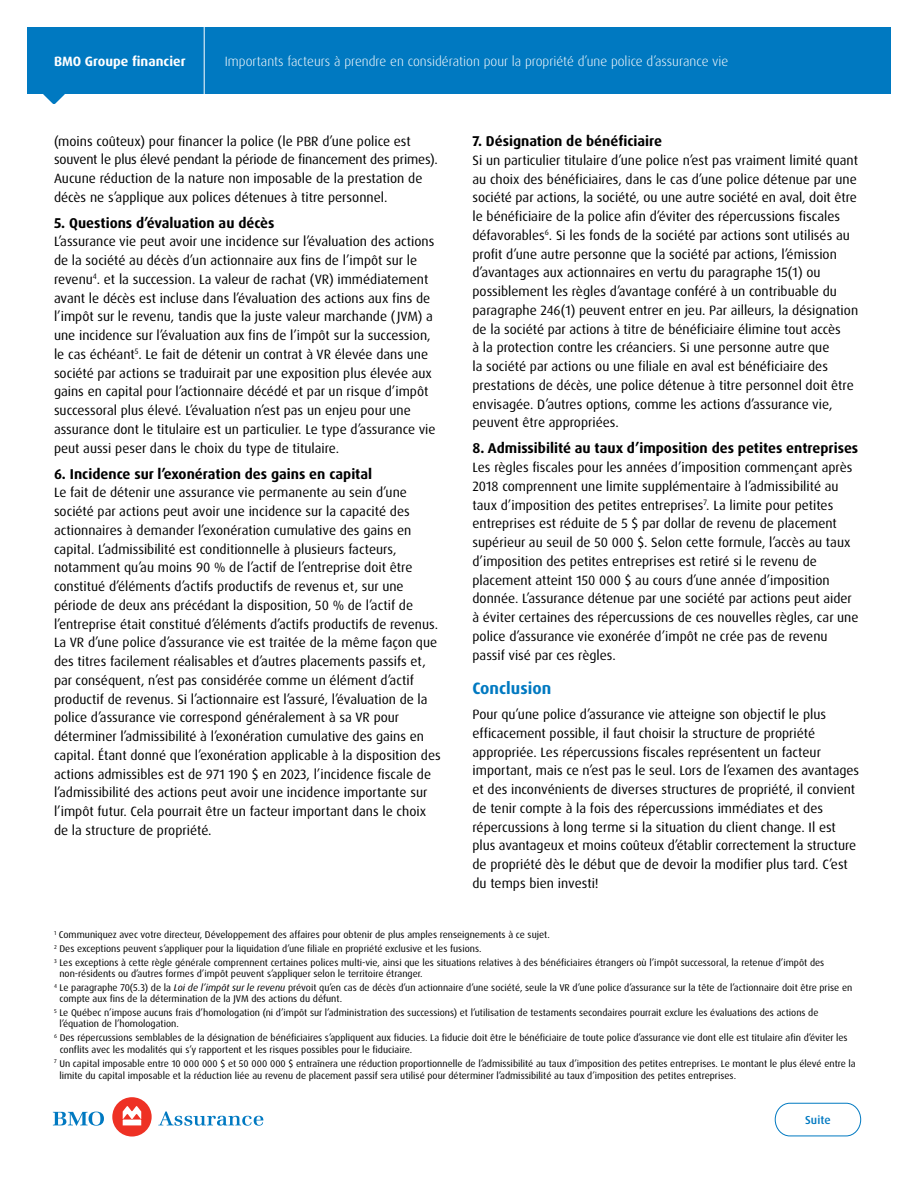
<style>
.page{position:relative;width:918px;height:1188px;background:#fff}
.page>*{position:absolute;margin:0;border:0;box-sizing:border-box;transform-origin:0 0}
.t1{font:700 16.5px "Dax Pro";color:#0079c1}
.t2{font:700 14.25px "Dax Pro";color:#000}
.t3{font:13.5px/18.8px "Dax Pro";color:#000}
.t4{font:300 13.5px "Dax Pro";color:#fff}
.t5{font:700 13.5px "Dax Pro";color:#fff}
.t6{font:500 11.55px "Dax Pro";color:#0079c1}
.t7{font:9.75px/14px "Dax Pro";color:#000}
.s1{font-style:italic}
</style>
<div class="page">
<svg style="left:53px;top:1112px;width:51px;height:14px"></svg>
<div style="left:112px;top:1097px;width:40px;height:40px;background:#ee3124;border-radius:50%"></div>
<svg style="left:123px;top:1106px;width:18px;height:19px"></svg>
<svg style="left:158px;top:1111px;width:105px;height:15px"></svg>
<div style="left:27px;top:27px;width:864px;height:67px;background:#0079c1"></div>
<svg style="left:43px;top:94px;width:22px;height:10px"></svg>
<hr style="left:204px;top:13px;width:1px;height:82px;background:#fff">
<svg style="left:774px;top:1102px;width:87px;height:35px"></svg>
<p class="t5" style="left:54px;top:53px;width:133px">BMO Groupe financier</p>
<p class="t4" style="left:225px;top:53px;width:505px">Importants facteurs à prendre en considération pour la propriété d’une police d’assurance vie</p>
<p class="t3" style="left:54px;top:132px;width:385px">(moins coûteux) pour financer la police (le PBR d’une police est souvent le plus élevé pendant la période de financement des primes).<br>Aucune réduction de la nature non imposable de la prestation de décès ne s’applique aux polices détenues à titre personnel.</p>
<p class="t2" style="left:54px;top:214px;width:222px">5. Questions d’évaluation au décès</p>
<p class="t3" style="left:54px;top:232px;width:383px">L’assurance vie peut avoir une incidence sur l’évaluation des actions de la société au décès d’un actionnaire aux fins de l’impôt sur le revenu<sup>4</sup>. et la succession. La valeur de rachat (VR) immédiatement avant le décès est incluse dans l’évaluation des actions aux fins de l’impôt sur le revenu, tandis que la juste valeur marchande (JVM) a une incidence sur l’évaluation aux fins de l’impôt sur la succession, le cas échéant<sup>5</sup>. Le fait de détenir un contrat à VR élevée dans une société par actions se traduirait par une exposition plus élevée aux gains en capital pour l’actionnaire décédé et par un risque d’impôt successoral plus élevé. L’évaluation n’est pas un enjeu pour une assurance dont le titulaire est un particulier. Le type d’assurance vie peut aussi peser dans le choix du type de titulaire.</p>
<p class="t2" style="left:54px;top:464px;width:320px">6. Incidence sur l’exonération des gains en capital</p>
<p class="t3" style="left:54px;top:483px;width:388px">Le fait de détenir une assurance vie permanente au sein d’une société par actions peut avoir une incidence sur la capacité des actionnaires à demander l’exonération cumulative des gains en capital. L’admissibilité est conditionnelle à plusieurs facteurs, notamment qu’au moins 90 % de l’actif de l’entreprise doit être constitué d’éléments d’actifs productifs de revenus et, sur une période de deux ans précédant la disposition, 50 % de l’actif de l’entreprise était constitué d’éléments d’actifs productifs de revenus.<br>La VR d’une police d’assurance vie est traitée de la même façon que des titres facilement réalisables et d’autres placements passifs et, par conséquent, n’est pas considérée comme un élément d’actif productif de revenus. Si l’actionnaire est l’assuré, l’évaluation de la police d’assurance vie correspond généralement à sa VR pour déterminer l’admissibilité à l’exonération cumulative des gains en capital. Étant donné que l’exonération applicable à la disposition des actions admissibles est de 971 190 $ en 2023, l’incidence fiscale de l’admissibilité des actions peut avoir une incidence importante sur l’impôt futur. Cela pourrait être un facteur important dans le choix de la structure de propriété.</p>
<p class="t2" style="left:472px;top:132px;width:191px">7. Désignation de bénéficiaire</p>
<p class="t3" style="left:472px;top:151px;width:387px">Si un particulier titulaire d’une police n’est pas vraiment limité quant au choix des bénéficiaires, dans le cas d’une police détenue par une société par actions, la société, ou une autre société en aval, doit être le bénéficiaire de la police afin d’éviter des répercussions fiscales défavorables<sup>6</sup>. Si les fonds de la société par actions sont utilisés au profit d’une autre personne que la société par actions, l’émission d’avantages aux actionnaires en vertu du paragraphe 15(1) ou possiblement les règles d’avantage conféré à un contribuable du paragraphe 246(1) peuvent entrer en jeu. Par ailleurs, la désignation de la société par actions à titre de bénéficiaire élimine tout accès<br>à la protection contre les créanciers. Si une personne autre que<br>la société par actions ou une filiale en aval est bénéficiaire des prestations de décès, une police détenue à titre personnel doit être envisagée. D’autres options, comme les actions d’assurance vie, peuvent être appropriées.</p>
<p class="t2" style="left:472px;top:439px;width:387px">8. Admissibilité au taux d’imposition des petites entreprises</p>
<p class="t3" style="left:472px;top:458px;width:387px">Les règles fiscales pour les années d’imposition commençant après 2018 comprennent une limite supplémentaire à l’admissibilité au taux d’imposition des petites entreprises<sup>7</sup>. La limite pour petites entreprises est réduite de 5 $ par dollar de revenu de placement supérieur au seuil de 50 000 $. Selon cette formule, l’accès au taux d’imposition des petites entreprises est retiré si le revenu de placement atteint 150 000 $ au cours d’une année d’imposition donnée. L’assurance détenue par une société par actions peut aider à éviter certaines des répercussions de ces nouvelles règles, car une police d’assurance vie exonérée d’impôt ne crée pas de revenu passif visé par ces règles.</p>
<p class="t1" style="left:472px;top:677px;width:80px">Conclusion</p>
<p class="t3" style="left:472px;top:705px;width:388px">Pour qu’une police d’assurance vie atteigne son objectif le plus efficacement possible, il faut choisir la structure de propriété appropriée. Les répercussions fiscales représentent un facteur important, mais ce n’est pas le seul. Lors de l’examen des avantages et des inconvénients de diverses structures de propriété, il convient de tenir compte à la fois des répercussions immédiates et des répercussions à long terme si la situation du client change. Il est plus avantageux et moins coûteux d’établir correctement la structure de propriété dès le début que de devoir la modifier plus tard. C’est du temps bien investi!</p>
<p class="t7" style="left:54px;top:928px;width:772px"><sup>1</sup> Communiquez avec votre directeur, Développement des affaires pour obtenir de plus amples renseignements à ce sujet.<br><sup>2</sup> Des exceptions peuvent s’appliquer pour la liquidation d’une filiale en propriété exclusive et les fusions.<br><sup>3</sup> Les exceptions à cette règle générale comprennent certaines polices multi-vie, ainsi que les situations relatives à des bénéficiaires étrangers où l’impôt successoral, la retenue d’impôt des</p>
<p class="t7" style="left:54px;top:967px;width:800px;text-indent:5px">non-résidents ou d’autres formes d’impôt peuvent s’appliquer selon le territoire étranger.<br><sup>4</sup> Le paragraphe 70(5.3) de la <span class="s1">Loi de l’impôt sur le revenu</span> prévoit qu’en cas de décès d’un actionnaire d’une société, seule la VR d’une police d’assurance sur la tête de l’actionnaire doit être prise en</p>
<p class="t7" style="left:54px;top:992px;width:766px;text-indent:6px">compte aux fins de la détermination de la JVM des actions du défunt.<br><sup>5</sup> Le Québec n’impose aucuns frais d’homologation (ni d’impôt sur l’administration des successions) et l’utilisation de testaments secondaires pourrait exclure les évaluations des actions de</p>
<p class="t7" style="left:54px;top:1017px;width:795px;text-indent:5px">l’équation de l’homologation.<br><sup>6</sup> Des répercussions semblables de la désignation de bénéficiaires s’appliquent aux fiducies. La fiducie doit être le bénéficiaire de toute police d’assurance vie dont elle est titulaire afin d’éviter les</p>
<p class="t7" style="left:54px;top:1042px;width:803px;text-indent:6px">conflits avec les modalités qui s’y rapportent et les risques possibles pour le fiduciaire.<br><sup>7</sup> Un capital imposable entre 10 000 000 $ et 50 000 000 $ entraînera une réduction proportionnelle de l’admissibilité au taux d’imposition des petites entreprises. Le montant le plus élevé entre la</p>
<p class="t7" style="left:59px;top:1068px;width:678px">limite du capital imposable et la réduction liée au revenu de placement passif sera utilisé pour déterminer l’admissibilité au taux d’imposition des petites entreprises.</p>
<p class="t6" style="left:805px;top:1113px;width:27px">Suite</p>
</div>
